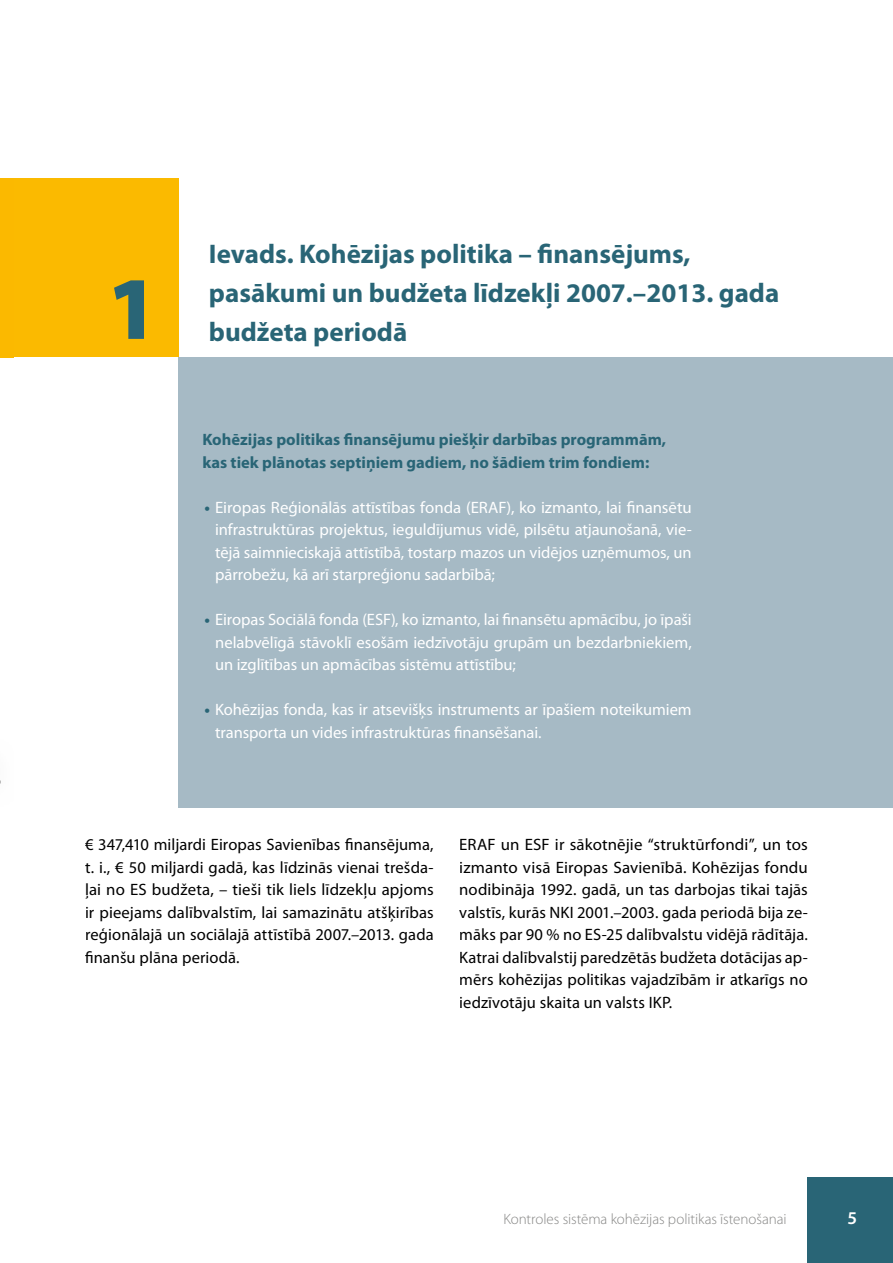
<style>
.page{position:relative;width:893px;height:1263px;background:#fff}
.page>*{position:absolute;margin:0;border:0;box-sizing:border-box;transform-origin:0 0}
.t1{font:900 90px "Myriad Pro";color:#296576}
.t2{font:700 27px/39px "Myriad Pro";color:#296576}
.t3{font:600 18px "Myriad Pro";color:#fff}
.t4{font:16.5px/22.5px "Myriad Pro";letter-spacing:.005em;color:#000;text-align:justify}
.t5{font:16.5px/22.5px "Myriad Pro";letter-spacing:-.005em;color:#fff;text-align:justify}
.t6{font:700 16.5px/22.5px "Myriad Pro";color:#296576}
.t7{font:300 15px "Myriad Pro";letter-spacing:-.005em;color:#878786}
.s1{font-weight:700;color:#296576}
</style>
<div class="page">
<div style="left:0;top:179px;width:179px;height:178px;background:#fbba00"></div>
<div style="left:179px;top:357px;width:714px;height:450px;background:#a6bac5"></div>
<div style="left:808px;top:1178px;width:85px;height:85px;background:#296576"></div>
<h1 class="t1" style="left:107px;top:257px;width:53px">1</h1>
<h2 class="t2" style="left:209px;top:235px;width:572px">Ievads. Kohēzijas politika – finansējums, pasākumi un budžeta līdzekļi 2007.–2013. gada budžeta periodā</h2>
<p class="t6" style="left:202px;top:428px;width:465px">Kohēzijas politikas finansējumu piešķir darbības programmām, kas tiek plānotas septiņiem gadiem, no šādiem trim fondiem:</p>
<p class="t5" style="left:215px;top:496px;width:478px;text-indent:-11px"><span class="s1">•</span> Eiropas Reģionālās attīstības fonda (ERAF), ko izmanto, lai finansētu infrastruktūras projektus, ieguldījumus vidē, pilsētu atjaunošanā, vie&shy;tējā saimnieciskajā attīstībā, tostarp mazos un vidējos uzņēmumos, un pārrobežu, kā arī starpreģionu sadarbībā;</p>
<p class="t5" style="left:215px;top:609px;width:478px;text-indent:-11px"><span class="s1">•</span> Eiropas Sociālā fonda (ESF), ko izmanto, lai finansētu apmācību, jo īpaši nelabvēlīgā stāvoklī esošām iedzīvotāju grupām un bezdarbniekiem, un izglītības un apmācības sistēmu attīstību;</p>
<p class="t5" style="left:215px;top:699px;width:478px;text-indent:-11px"><span class="s1">•</span> Kohēzijas fonda, kas ir atsevišķs instruments ar īpašiem noteikumiem transporta un vides infrastruktūras finansēšanai.</p>
<p class="t4" style="left:85px;top:834px;width:350px">€ 347,410 miljardi Eiropas Savienības finansējuma, t. i., € 50 miljardi gadā, kas līdzinās vienai trešda&shy;ļai no ES budžeta, – tieši tik liels līdzekļu apjoms ir pieejams dalībvalstīm, lai samazinātu atšķirības reģionālajā un sociālajā attīstībā 2007.–2013. gada finanšu plāna periodā.</p>
<p class="t4" style="left:459px;top:834px;width:350px">ERAF un ESF ir sākotnējie “struktūrfondi”, un tos izmanto visā Eiropas Savienībā. Kohēzijas fondu nodibināja 1992. gadā, un tas darbojas tikai tajās valstīs, kurās NKI 2001.–2003. gada periodā bija ze&shy;māks par 90 % no ES-25 dalībvalstu vidējā rādītāja.<br>Katrai dalībvalstij paredzētās budžeta dotācijas ap&shy;mērs kohēzijas politikas vajadzībām ir atkarīgs no iedzīvotāju skaita un valsts IKP.</p>
<p class="t7" style="left:503px;top:1210px;width:285px">Kontroles sistēma kohēzijas politikas īstenošanai</p>
<p class="t3" style="left:848px;top:1208px;width:11px">5</p>
</div>
